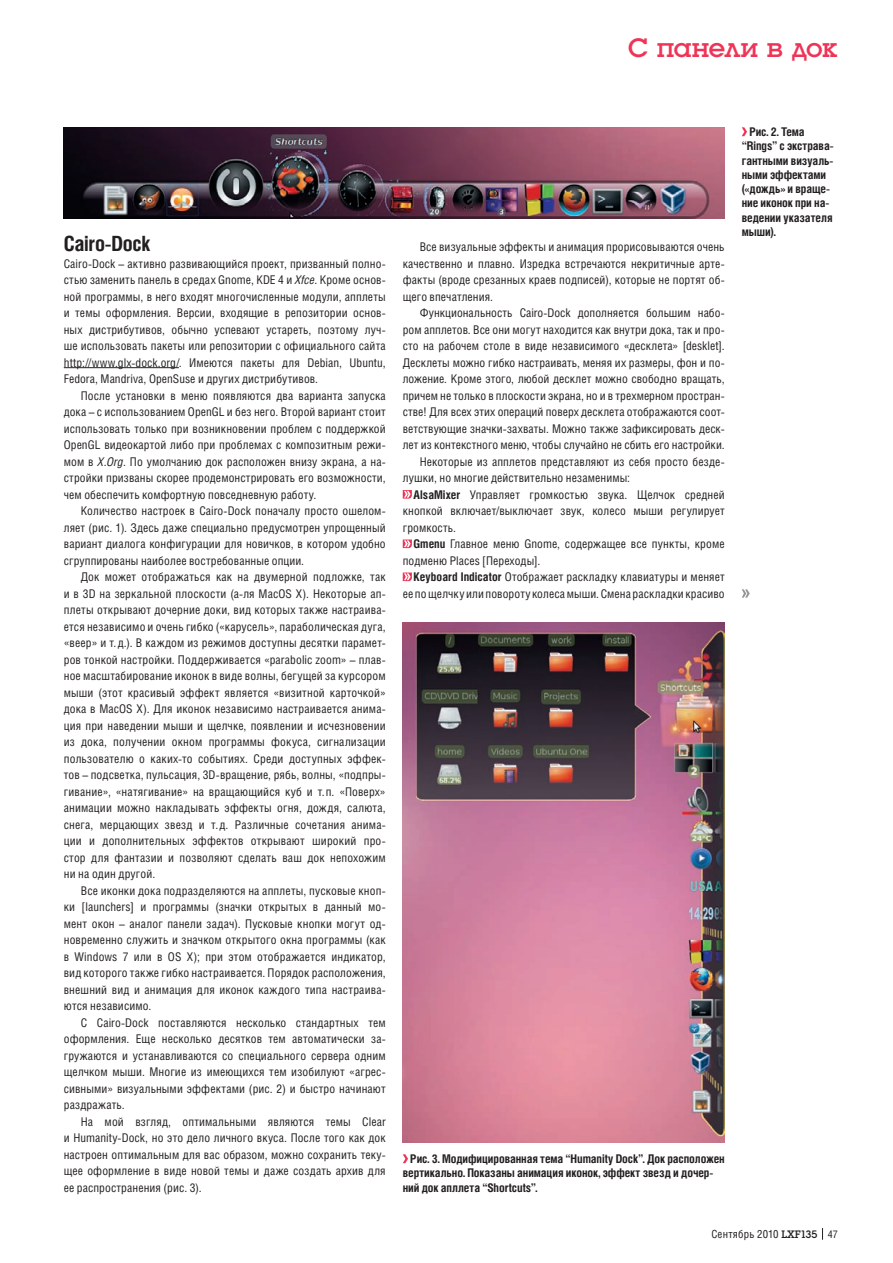
<style>
.page{position:relative;width:893px;height:1263px;background:#fff}
.page>*{position:absolute;margin:0;border:0;box-sizing:border-box;transform-origin:0 0}
.t1{font:27.75px "Luga";letter-spacing:-.02em;color:#ee3557}
.Subhead{font:700 21px "Helios Cond";letter-spacing:-.015em;color:#231f20}
.Text_Indent{font:12px/16.5px "Helios Cond";letter-spacing:.01em;color:#231f20;text-align:justify}
.Text_1st{font:12px/16.5px "Helios Cond";letter-spacing:.01em;color:#231f20;text-align:justify}
.Image_Caption{font:700 12px/14.2px "Helios Cond";letter-spacing:-.005em;color:#231f20}
.t2{font:11.25px "Helios Cond";letter-spacing:.015em;color:#231f20}
.s1{font-style:italic}
.s2{font-weight:700}
.s3{font-family:"Luga"}
.s4{font-size:10.5px}
</style>
<div class="page">
<svg style="left:822px;top:1228px;width:1px;height:12px"></svg>
<hr style="left:64px;top:367px;width:115px;height:1px;background:#231f20">
<svg style="left:403px;top:490px;width:9px;height:9px"></svg>
<svg style="left:403px;top:539px;width:9px;height:9px"></svg>
<svg style="left:403px;top:572px;width:9px;height:9px"></svg>
<svg style="left:742px;top:589px;width:8px;height:9px"></svg>
<svg style="left:403px;top:1154px;width:5px;height:9px"></svg>
<img style="left:64px;top:127px;width:661px;height:91px">
<img style="left:403px;top:622px;width:322px;height:520px">
<svg style="left:742px;top:127px;width:5px;height:9px"></svg>
<h1 class="t1" style="left:628px;top:34px;width:211px">С панели в док</h1>
<p class="Subhead" style="left:64px;top:231px;width:88px">Cairo-Dock</p>
<p class="Text_1st" style="left:64px;top:255px;width:323px">Cairo-Dock – активно развивающийся проект, призванный полно&shy;стью заменить панель в средах Gnome, KDE 4 и <span class="s1">Xfce</span>. Кроме основ&shy;ной программы, в него входят многочисленные модули, апплеты и темы оформления. Версии, входящие в репозитории основ&shy;ных дистрибутивов, обычно успевают устареть, поэтому луч&shy;ше использовать пакеты или репозитории с официального сайта http://www.glx-dock.org/. Имеются пакеты для Debian, Ubuntu, Fedora, Mandriva, OpenSuse и других дистрибутивов.</p>
<p class="Text_Indent" style="left:64px;top:387px;width:323px;text-indent:17px">После установки в меню появляются два варианта запуска дока – с использованием OpenGL и без него. Второй вариант стоит использовать только при возникновении проблем с поддержкой OpenGL видеокартой либо при проблемах с композитным режи&shy;мом в <span class="s1">X.Org</span>. По умолчанию док расположен внизу экрана, а на&shy;стройки призваны скорее продемонстрировать его возможности, чем обеспечить комфортную повседневную работу.</p>
<p class="Text_Indent" style="left:64px;top:502px;width:323px;text-indent:17px">Количество настроек в Cairo-Dock поначалу просто ошелом&shy;ляет (рис. 1). Здесь даже специально предусмотрен упрощенный вариант диалога конфигурации для новичков, в котором удобно сгруппированы наиболее востребованные опции.</p>
<p class="Text_Indent" style="left:64px;top:568px;width:323px;text-indent:17px">Док может отображаться как на двумерной подложке, так и в 3D на зеркальной плоскости (а-ля MacOS X). Некоторые ап&shy;плеты открывают дочерние доки, вид которых также настраива&shy;ется независимо и очень гибко («карусель», параболическая дуга, «веер» и т.д.). В каждом из режимов доступны десятки парамет&shy;ров тонкой настройки. Поддерживается «parabolic zoom» – плав&shy;ное масштабирование иконок в виде волны, бегущей за курсором мыши (этот красивый эффект является «визитной карточкой» дока в MacOS X). Для иконок независимо настраивается анима&shy;ция при наведении мыши и щелчке, появлении и исчезновении из дока, получении окном программы фокуса, сигнализации пользователю о каких-то событиях. Среди доступных эффек&shy;тов – подсветка, пульсация, 3D-вращение, рябь, волны, «подпры&shy;гивание», «натягивание» на вращающийся куб и т.п. «Поверх» анимации можно накладывать эффекты огня, дождя, салюта, снега, мерцающих звезд и т.д. Различные сочетания анима&shy;ции и дополнительных эффектов открывают широкий про&shy;стор для фантазии и позволяют сделать ваш док непохожим ни на один другой.</p>
<p class="Text_Indent" style="left:64px;top:882px;width:323px;text-indent:17px">Все иконки дока подразделяются на апплеты, пусковые кноп&shy;ки [launchers] и программы (значки открытых в данный мо&shy;мент окон – аналог панели задач). Пусковые кнопки могут од&shy;новременно служить и значком открытого окна программы (как в Windows 7 или в OS X); при этом отображается индикатор, вид которого также гибко настраивается. Порядок расположения, внешний вид и анимация для иконок каждого типа настраива&shy;ются независимо.</p>
<p class="Text_Indent" style="left:64px;top:1014px;width:323px;text-indent:17px">С Cairo-Dock поставляются несколько стандартных тем оформления. Еще несколько десятков тем автоматически за&shy;гружаются и устанавливаются со специального сервера одним щелчком мыши. Многие из имеющихся тем изобилуют «агрес&shy;сивными» визуальными эффектами (рис. 2) и быстро начинают раздражать.</p>
<p class="Text_Indent" style="left:64px;top:1113px;width:323px;text-indent:17px">На мой взгляд, оптимальными являются темы Clear и Humanity-Dock, но это дело личного вкуса. После того как док настроен оптимальным для вас образом, можно сохранить теку&shy;щее оформление в виде новой темы и даже создать архив для ее распространения (рис. 3).</p>
<p class="Text_Indent" style="left:403px;top:238px;width:323px;text-indent:17px">Все визуальные эффекты и анимация прорисовываются очень качественно и плавно. Изредка встречаются некритичные арте&shy;факты (вроде срезанных краев подписей), которые не портят об&shy;щего впечатления.</p>
<p class="Text_Indent" style="left:403px;top:304px;width:323px;text-indent:17px">Функциональность Cairo-Dock дополняется большим набо&shy;ром апплетов. Все они могут находится как внутри дока, так и про&shy;сто на рабочем столе в виде независимого «десклета» [desklet].<br>Десклеты можно гибко настраивать, меняя их размеры, фон и по&shy;ложение. Кроме этого, любой десклет можно свободно вращать, причем не только в плоскости экрана, но и в трехмерном простран&shy;стве! Для всех этих операций поверх десклета отображаются соот&shy;ветствующие значки-захваты. Можно также зафиксировать деск&shy;лет из контекстного меню, чтобы случайно не сбить его настройки.</p>
<p class="Text_Indent" style="left:403px;top:453px;width:322px;text-indent:17px">Некоторые из апплетов представляют из себя просто безде&shy;лушки, но многие действительно незаменимы:</p>
<p class="Text_1st" style="left:403px;top:486px;width:323px;text-indent:11px"><span class="s2">AlsaMixer</span> Управляет громкостью звука. Щелчок средней кнопкой включает/выключает звук, колесо мыши регулирует громкость.</p>
<p class="Text_1st" style="left:403px;top:535px;width:323px;text-indent:11px"><span class="s2">Gmenu</span> Главное меню Gnome, содержащее все пункты, кроме подменю Places [Переходы].</p>
<p class="Text_1st" style="left:403px;top:568px;width:323px;text-align:right"><span class="s2">Keyboard Indicator</span> Отображает раскладку клавиатуры и меняет ее по щелчку или повороту колеса мыши. Смена раскладки красиво</p>
<p class="Image_Caption" style="left:742px;top:124px;width:93px;text-indent:8px">Рис. 2. Тема “Rings” с экстрава&shy;гантными визуаль&shy;ными эффектами («дождь» и враще&shy;ние иконок при на&shy;ведении указателя мыши).</p>
<p class="Image_Caption" style="left:403px;top:1151px;width:323px;text-indent:8px">Рис. 3. Модифицированная тема “Humanity Dock”. Док расположен вертикально. Показаны анимация иконок, эффект звезд и дочер&shy;ний док апллета “Shortcuts”.</p>
<p class="t2" style="left:711px;top:1227px;width:128px">Сентябрь 2010 <span class="s3">LXF135</span> <span class="s4">47</span></p>
</div>
